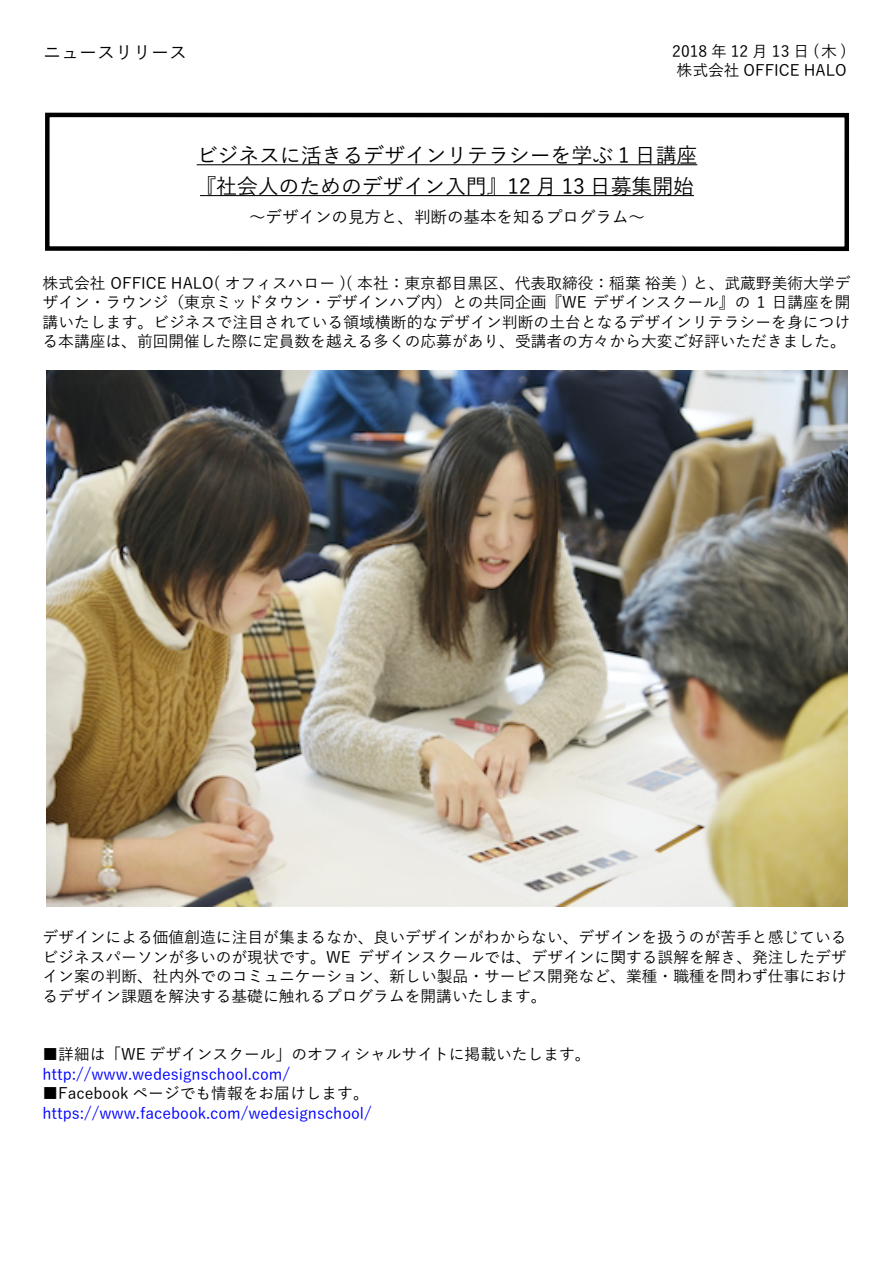
<style>
.page{position:relative;width:893px;height:1263px;background:#fff}
.page>*{position:absolute;margin:0;border:0;box-sizing:border-box;transform-origin:0 0}
.t1{font:500 21px/30.9px "Yu Go";letter-spacing:-.01em;color:#000}
.t2{font:500 18px "Yu Go";color:#000}
.t3{font:500 16.5px "Yu Go";color:#000}
.t4{font:500 15.75px/19.5px "Yu Go";color:#000;text-align:justify}
.t5{font:500 15.75px "Yu Go";color:#00f}
</style>
<div class="page">
<img style="left:46px;top:371px;width:802px;height:535px">
<hr style="left:197px;top:164px;width:500px;height:1px;background:#000">
<hr style="left:200px;top:195px;width:494px;height:1px;background:#000">
<div style="left:45px;top:113px;width:804px;height:138px;border:4px solid #000"></div>
<p class="t2" style="left:43px;top:35px;width:146px">ニュースリリース</p>
<p class="t4" style="left:672px;top:39px;width:176px">2018年12月13日(木)株式会社 OFFICE HALO</p>
<h1 class="t1" style="left:195px;top:137px;width:504px">ビジネスに活きるデザインリテラシーを学ぶ 1 日講座『社会人のためのデザイン入門』12 月 13 日募集開始</h1>
<p class="t3" style="left:249px;top:201px;width:398px">～デザインの見方と、判断の基本を知るプログラム～</p>
<p class="t4" style="left:43px;top:271px;width:809px">株式会社 OFFICE HALO( オフィスハロー )( 本社：東京都目黒区、代表取締役：稲葉 裕美 ) と、武蔵野美術大学デザイン・ラウンジ（東京ミッドタウン・デザインハブ内）との共同企画『WE デザインスクール』の 1 日講座を開講いたします。ビジネスで注目されている領域横断的なデザイン判断の土台となるデザインリテラシーを身につける本講座は、前回開催した際に定員数を越える多くの応募があり、受講者の方々から大変ご好評いただきました。</p>
<p class="t4" style="left:43px;top:926px;width:806px">デザインによる価値創造に注目が集まるなか、良いデザインがわからない、デザインを扱うのが苦手と感じているビジネスパーソンが多いのが現状です。WE デザインスクールでは、デザインに関する誤解を解き、発注したデザイン案の判断、社内外でのコミュニケーション、新しい製品・サービス開発など、業種・職種を問わず仕事におけるデザイン課題を解決する基礎に触れるプログラムを開講いたします。</p>
<p class="t4" style="left:43px;top:1043px;width:550px">■詳細は「WE デザインスクール」のオフィシャルサイトに掲載いたします。</p>
<p class="t5" style="left:43px;top:1059px;width:249px">http://www.wedesignschool.com/</p>
<p class="t4" style="left:43px;top:1082px;width:328px">■Facebook ページでも情報をお届けします。</p>
<p class="t5" style="left:43px;top:1098px;width:331px">https://www.facebook.com/wedesignschool/</p>
</div>
